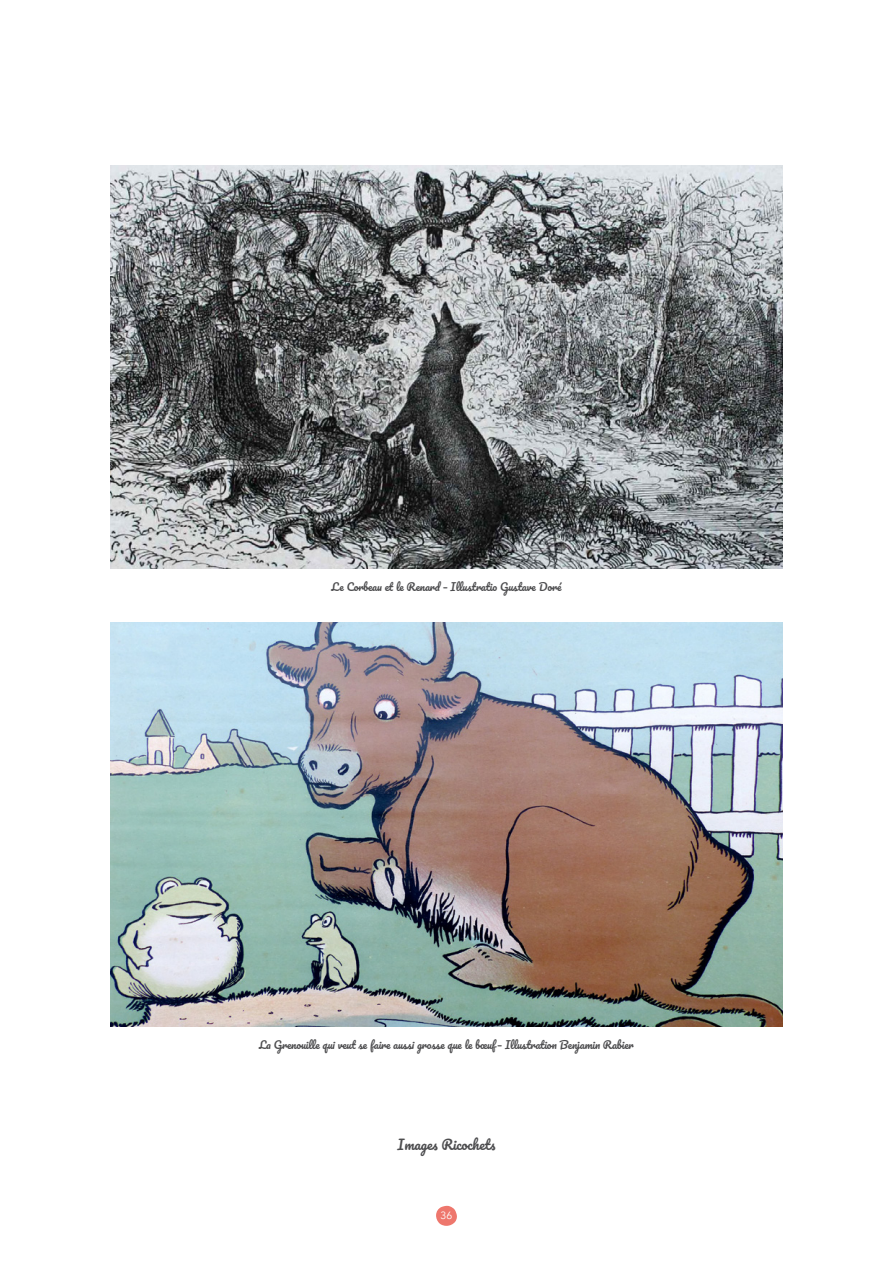
<style>
.page{position:relative;width:893px;height:1263px;background:#fff}
.page>*{position:absolute;margin:0;border:0;box-sizing:border-box;transform-origin:0 0}
.t1{font:13.5px "Pacifico";color:#4d4d4f}
.t2{font:10.5px "Pacifico";color:#4d4d4f}
.t3{font:10.5px "Avenir";color:#fff}
</style>
<div class="page">
<svg style="left:436px;top:1206px;width:21px;height:20px"></svg>
<img style="left:110px;top:166px;width:673px;height:403px">
<img style="left:110px;top:623px;width:673px;height:403px">
<p class="t2" style="left:332px;top:581px;width:231px">Le Corbeau et le Renard – Illustratio Gustave Doré</p>
<p class="t2" style="left:259px;top:1039px;width:376px">La Grenouille qui veut se faire aussi grosse que le bœuf – Illustration Benjamin Rabier</p>
<p class="t1" style="left:398px;top:1138px;width:99px">Images Ricochets</p>
<p class="t3" style="left:441px;top:1209px;width:13px">36</p>
</div>
